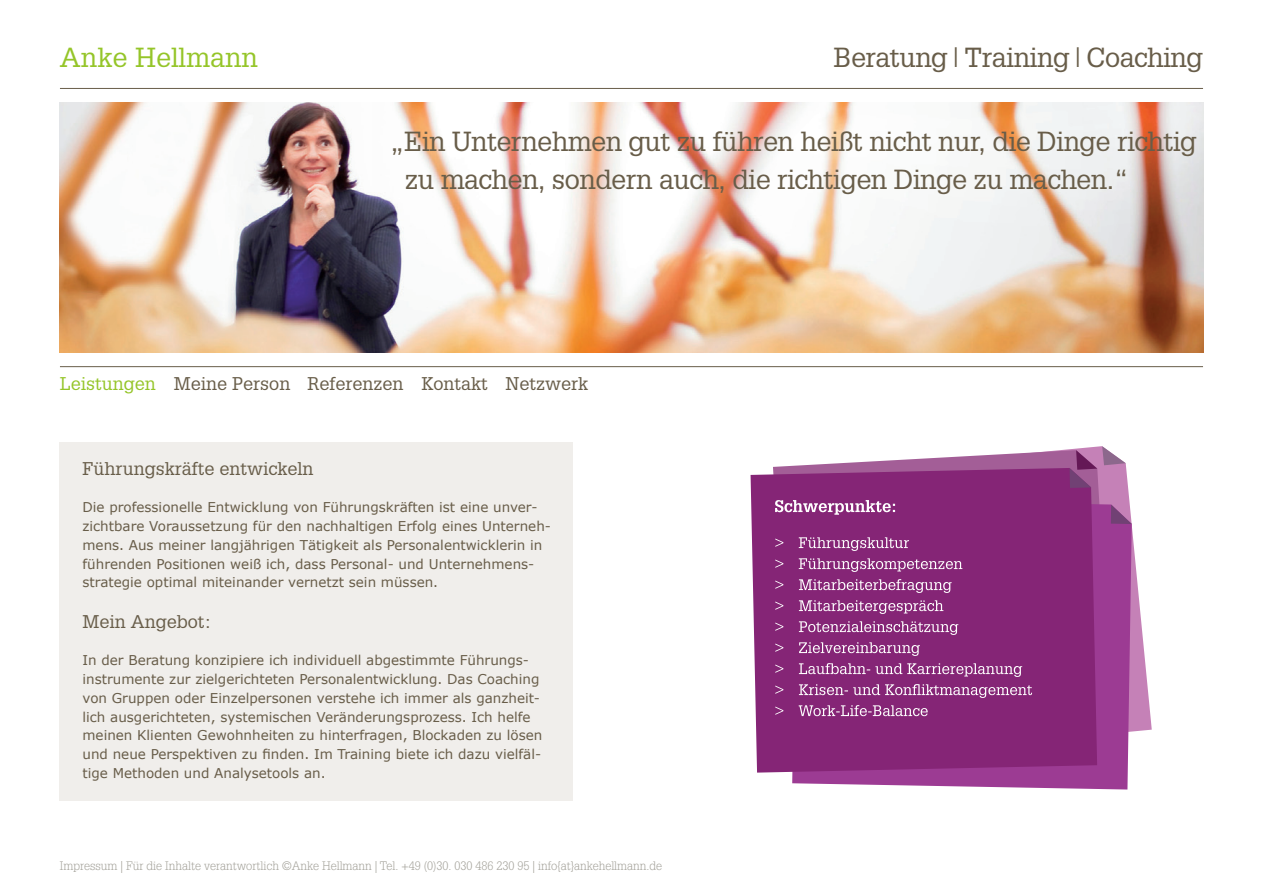
<style>
.page{position:relative;width:1263px;height:893px;background:#fff}
.page>*{position:absolute;margin:0;border:0;box-sizing:border-box;transform-origin:0 0}
.t1{font:27px/37.5px "Glypha LT Std";letter-spacing:-.02em;color:#685d49}
.t2{font:27px "Glypha LT Std";color:#95c529}
.t3{font:18px "Glypha LT Std";color:#685d49}
.t4{font:13.5px/18.8px "Verdana";color:#685d49}
.t5{font:300 12px "Glypha LT Std";color:#a19f97}
.s1{color:#95c529}
</style>
<div class="page">
<hr style="left:60px;top:88px;width:1143px;height:1px;background:#685d49">
<hr style="left:60px;top:366px;width:1143px;height:1px;background:#685d49">
<img style="left:60px;top:102px;width:1143px;height:251px">
<div style="left:60px;top:442px;width:513px;height:359px;background:#f0eeeb"></div>
<svg style="left:1062px;top:449px;width:90px;height:283px"></svg>
<svg style="left:773px;top:450px;width:340px;height:49px"></svg>
<svg style="left:792px;top:499px;width:340px;height:290px;background:#a54c9c"></svg>
<svg style="left:1111px;top:505px;width:21px;height:19px"></svg>
<div style="left:750px;top:468px;width:347px;height:305px;background:#852576"></div>
<svg style="left:1069px;top:446px;width:57px;height:42px;background:#af76a6"></svg>
<svg style="left:775px;top:705px;width:153px;height:11px;background:#a35a97"></svg>
<svg style="left:775px;top:684px;width:257px;height:14px;background:#9e5292"></svg>
<svg style="left:775px;top:663px;width:247px;height:14px;background:#9d5091"></svg>
<svg style="left:775px;top:642px;width:145px;height:14px;background:#9d5091"></svg>
<svg style="left:775px;top:621px;width:183px;height:14px;background:#9e5192"></svg>
<svg style="left:775px;top:600px;width:168px;height:14px;background:#9e5392"></svg>
<svg style="left:775px;top:579px;width:177px;height:14px;background:#9e5393"></svg>
<svg style="left:775px;top:558px;width:187px;height:14px;background:#9e5192"></svg>
<svg style="left:775px;top:537px;width:134px;height:14px;background:#9c4f90"></svg>
<svg style="left:775px;top:500px;width:120px;height:15px"></svg>
<h1 class="t2" style="left:60px;top:41px;width:200px">Anke Hellmann</h1>
<h1 class="t1" style="left:833px;top:38px;width:371px">Beratung|Training|Coaching</h1>
<h1 class="t1" style="left:405px;top:122px;width:793px;text-indent:-15px">„Ein Unternehmen gut zu führen heißt nicht nur, die Dinge richtig zu machen, sondern auch, die richtigen Dinge zu machen.“</h1>
<h2 class="t3" style="left:60px;top:372px;width:530px"><span class="s1">Leistungen</span> Meine Person Referenzen Kontakt Netzwerk</h2>
<h2 class="t3" style="left:82px;top:458px;width:232px">Führungskräfte entwickeln</h2>
<p class="t4" style="left:82px;top:498px;width:470px">Die professionelle Entwicklung von Führungskräften ist eine unver&shy;zichtbare Voraussetzung für den nachhaltigen Erfolg eines Unterneh&shy;mens. Aus meiner langjährigen Tätigkeit als Personalentwicklerin in führenden Positionen weiß ich, dass Personal- und Unternehmens&shy;strategie optimal miteinander vernetzt sein müssen.</p>
<h2 class="t3" style="left:82px;top:610px;width:131px">Mein Angebot:</h2>
<p class="t4" style="left:82px;top:650px;width:461px">In der Beratung konzipiere ich individuell abgestimmte Führungs&shy;instrumente zur zielgerichteten Personalentwicklung. Das Coaching von Gruppen oder Einzelpersonen verstehe ich immer als ganzheit&shy;lich ausgerichteten, systemischen Veränderungsprozess. Ich helfe meinen Klienten Gewohnheiten zu hinterfragen, Blockaden zu lösen und neue Perspektiven zu finden. Im Training biete ich dazu vielfäl&shy;tige Methoden und Analysetools an.</p>
<p class="t5" style="left:60px;top:859px;width:604px">Impressum | Für die Inhalte verantwortlich ©Anke Hellmann | Tel. +49 (0)30. 030 486 230 95 | info{at}ankehellmann.de</p>
</div>
